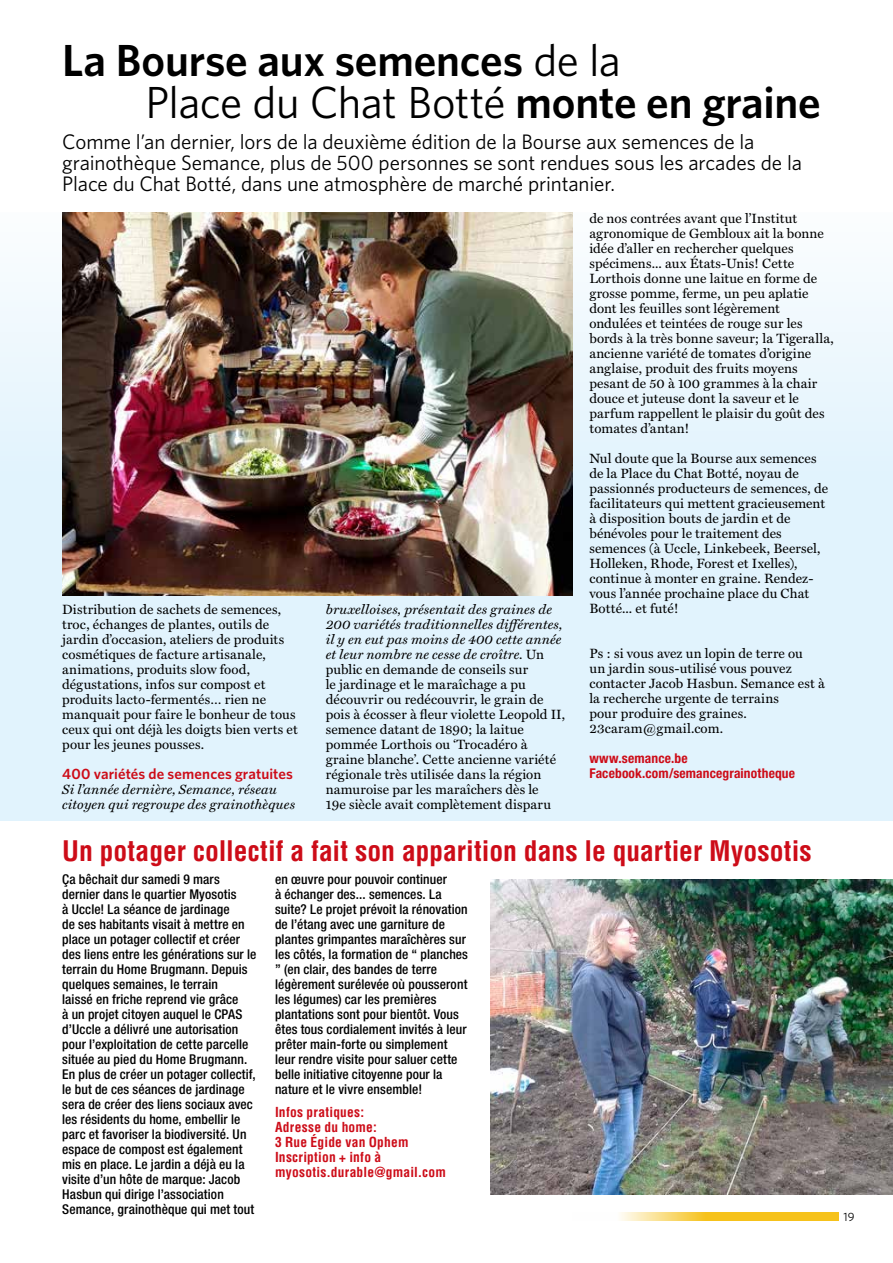
<style>
.page{position:relative;width:893px;height:1263px;background:#fff}
.page>*{position:absolute;margin:0;border:0;box-sizing:border-box;transform-origin:0 0}
.t1{font:600 45px/41.4px "Whitney";letter-spacing:-.005em;color:#000}
.t2{font:700 condensed 27.6px "Helvetica";color:#cd0c18}
.t3{font:21px/21px "Whitney";letter-spacing:-.005em;color:#000}
.t4{font:600 15px "Whitney";letter-spacing:.005em;color:#cd0c18}
.t5{font:13.5px/15px "Miller Text";letter-spacing:.01em;color:#000}
.t6{font:500 condensed 13.5px/15px "Helvetica Neue";letter-spacing:.01em;color:#000}
.t7{font:700 condensed 13.5px/15px "Helvetica";letter-spacing:.015em;color:#cd0c18}
.t8{font:italic 13.5px/15px "Miller Text";letter-spacing:.015em;color:#000}
.t9{font:700 condensed 13.5px/15px "Helvetica Neue";letter-spacing:.01em;color:#cd0c18}
.t10{font:12px "Whitney";color:#000}
.s1{font-weight:400}
.s2{font-style:italic}
</style>
<div class="page">
<div style="left:0;top:212px;width:893px;height:608px;background:linear-gradient(to bottom,#f3fafe,#dbf1fd)"></div>
<svg style="left:620px;top:1212px;width:219px;height:9px;background:#f7cd45"></svg>
<img style="left:62px;top:212px;width:511px;height:383px">
<img style="left:491px;top:879px;width:402px;height:315px">
<h1 class="t1" style="left:145px;top:39px;width:677px;text-indent:-83px">La Bourse aux semences <span class="s1">de la<br>Place du Chat Botté</span> monte en graine</h1>
<h3 class="t3" style="left:62px;top:131px;width:741px">Comme l’an dernier, lors de la deuxième édition de la Bourse aux semences de la grainothèque Semance, plus de 500 personnes se sont rendues sous les arcades de la<br>Place du Chat Botté, dans une atmosphère de marché printanier.</h3>
<p class="t5" style="left:62px;top:602px;width:237px">Distribution de sachets de semences, troc, échanges de plantes, outils de jardin d’occasion, ateliers de produits cosmétiques de facture artisanale, animations, produits slow food, dégustations, infos sur compost et produits lacto-fermentés… rien ne manquait pour faire le bonheur de tous ceux qui ont déjà les doigts bien verts et pour les jeunes pousses.</p>
<p class="t4" style="left:62px;top:764px;width:232px">400 variétés de semences gratuites</p>
<p class="t8" style="left:62px;top:782px;width:234px">Si l’année dernière, Semance, réseau citoyen qui regroupe des grainothèques</p>
<p class="t5" style="left:326px;top:602px;width:241px"><span class="s2">bruxelloises, présentait des graines de 200 variétés traditionnelles différentes, il y en eut pas moins de 400 cette année et leur nombre ne cesse de croître.</span> Un public en demande de conseils sur<br>le jardinage et le maraîchage a pu découvrir ou redécouvrir, le grain de pois à écosser à fleur violette Leopold II, semence datant de 1890; la laitue pommée Lorthois ou ‘Trocadéro à graine blanche’. Cette ancienne variété régionale très utilisée dans la région namuroise par les maraîchers dès le<br>19e siècle avait complètement disparu</p>
<p class="t5" style="left:589px;top:211px;width:246px">de nos contrées avant que l’Institut agronomique de Gembloux ait la bonne idée d’aller en rechercher quelques spécimens... aux États-Unis! Cette Lorthois donne une laitue en forme de grosse pomme, ferme, un peu aplatie dont les feuilles sont légèrement ondulées et teintées de rouge sur les bords à la très bonne saveur; la Tigeralla, ancienne variété de tomates d’origine anglaise, produit des fruits moyens pesant de 50 à 100 grammes à la chair douce et juteuse dont la saveur et le parfum rappellent le plaisir du goût des tomates d’antan!</p>
<p class="t5" style="left:589px;top:451px;width:240px">Nul doute que la Bourse aux semences de la Place du Chat Botté, noyau de passionnés producteurs de semences, de facilitateurs qui mettent gracieusement à disposition bouts de jardin et de bénévoles pour le traitement des semences (à Uccle, Linkebeek, Beersel, Holleken, Rhode, Forest et Ixelles), continue à monter en graine. Rendez&shy;vous l’année prochaine place du Chat Botté... et futé!</p>
<p class="t5" style="left:589px;top:646px;width:237px">Ps : si vous avez un lopin de terre ou<br>un jardin sous-utilisé vous pouvez contacter Jacob Hasbun. Semance est à la recherche urgente de terrains<br>pour produire des graines.<br>23caram@gmail.com.</p>
<p class="t9" style="left:589px;top:750px;width:207px">www.semance.be<br>Facebook.com/semancegrainotheque</p>
<h2 class="t2" style="left:62px;top:833px;width:751px">Un potager collectif a fait son apparition dans le quartier Myosotis</h2>
<p class="t6" style="left:62px;top:872px;width:196px">Ça bêchait dur samedi 9 mars dernier dans le quartier Myosotis<br>à Uccle! La séance de jardinage<br>de ses habitants visait à mettre en place un potager collectif et créer des liens entre les générations sur le terrain du Home Brugmann. Depuis quelques semaines, le terrain<br>laissé en friche reprend vie grâce<br>à un projet citoyen auquel le CPAS d’Uccle a délivré une autorisation pour l’exploitation de cette parcelle située au pied du Home Brugmann.<br>En plus de créer un potager collectif, le but de ces séances de jardinage sera de créer des liens sociaux avec les résidents du home, embellir le parc et favoriser la biodiversité. Un espace de compost est également mis en place. Le jardin a déjà eu la visite d’un hôte de marque: Jacob Hasbun qui dirige l’association Semance, grainothèque qui met tout</p>
<p class="t6" style="left:275px;top:872px;width:195px">en œuvre pour pouvoir continuer<br>à échanger des... semences. La suite? Le projet prévoit la rénovation de l’étang avec une garniture de plantes grimpantes maraîchères sur les côtés, la formation de “ planches ” (en clair, des bandes de terre légèrement surélevée où pousseront les légumes) car les premières plantations sont pour bientôt. Vous êtes tous cordialement invités à leur prêter main-forte ou simplement leur rendre visite pour saluer cette belle initiative citoyenne pour la nature et le vivre ensemble!</p>
<p class="t7" style="left:275px;top:1104px;width:172px">Infos pratiques:<br>Adresse du home:<br>3 Rue Égide van Ophem<br>Inscription + info à myosotis.durable@gmail.com</p>
<p class="t10" style="left:843px;top:1208px;width:13px">19</p>
</div>
